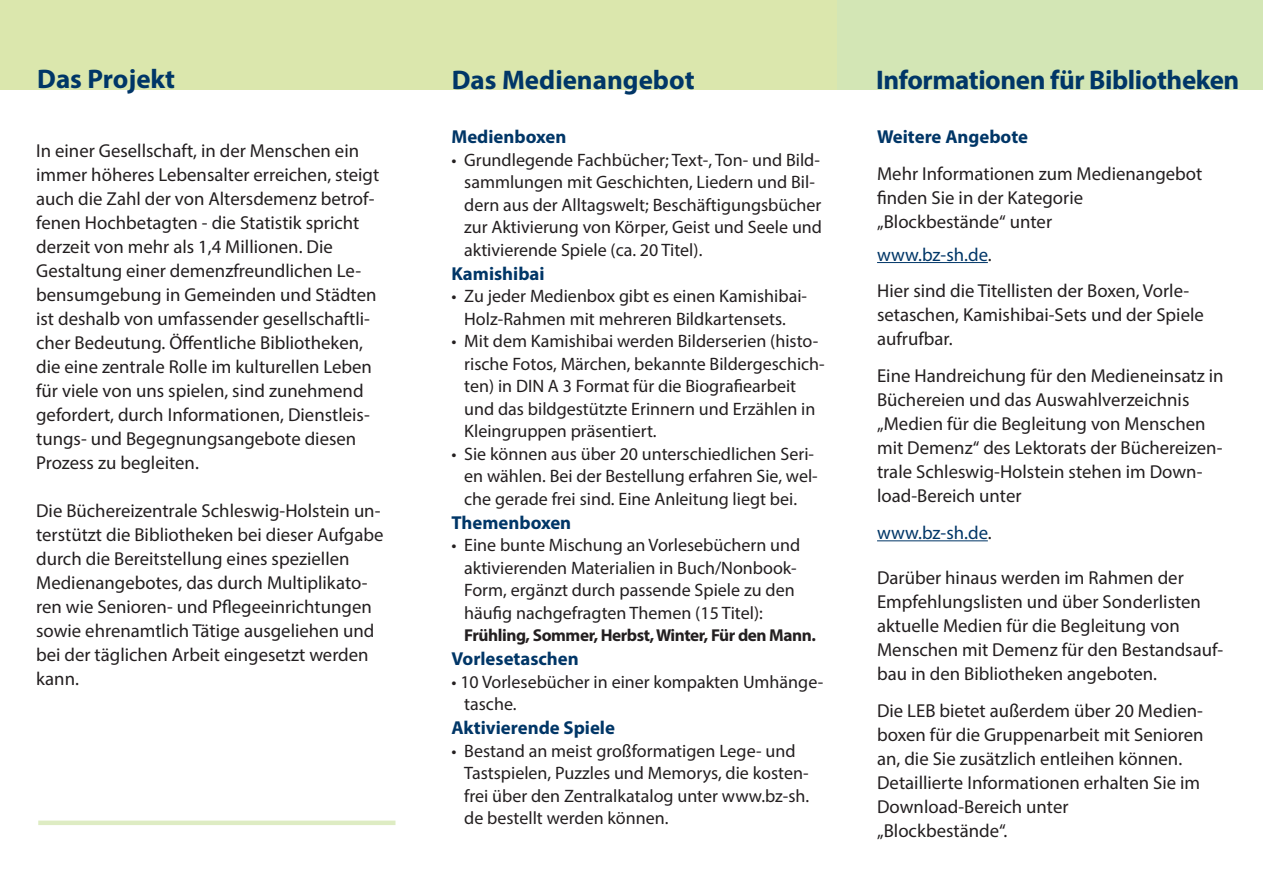
<style>
.page{position:relative;width:1263px;height:893px;background:#fff}
.page>*{position:absolute;margin:0;border:0;box-sizing:border-box;transform-origin:0 0}
.Headline{font:700 27px "Myriad Pro";letter-spacing:-.015em;color:#003667}
.Fließtext{font:18.75px/24px "Myriad Pro";color:#231f20}
.Unterüberschrift{font:700 18.75px "Myriad Pro";color:#003667}
.Fließtext-2{font:18.75px "Myriad Pro";color:#003667}
.Text_Einzug{font:18px/22.5px "Myriad Pro";color:#231f20}
.Text_Einzug-2{font:700 17.25px "Myriad Pro";letter-spacing:-.025em;color:#231f20}
.s1{color:#231f20}
</style>
<div class="page">
<div style="left:0;top:0;width:863px;height:89px;background:#dbe7ad"></div>
<hr style="left:877px;top:262px;width:111px;height:1px;background:#003667">
<hr style="left:877px;top:540px;width:111px;height:1px;background:#003667">
<div style="left:838px;top:0;width:425px;height:89px;background:#d3e6b5"></div>
<hr style="left:38px;top:821px;width:357px;height:4px;background:#deecc3">
<p class="Headline" style="left:37px;top:62px;width:139px">Das Projekt</p>
<p class="Fließtext" style="left:36px;top:138px;width:345px">In einer Gesellschaft, in der Menschen ein immer höheres Lebensalter erreichen, steigt auch die Zahl der von Altersdemenz betrof&shy;fenen Hochbetagten - die Statistik spricht derzeit von mehr als 1,4 Millionen. Die Gestaltung einer demenzfreundlichen Le&shy;bensumgebung in Gemeinden und Städten ist deshalb von umfassender gesellschaftli&shy;cher Bedeutung. Öffentliche Bibliotheken, die eine zentrale Rolle im kulturellen Leben für viele von uns spielen, sind zunehmend gefordert, durch Informationen, Dienstleis&shy;tungs- und Begegnungsangebote diesen Prozess zu begleiten.</p>
<p class="Fließtext" style="left:36px;top:498px;width:349px">Die Büchereizentrale Schleswig-Holstein un&shy;terstützt die Bibliotheken bei dieser Aufgabe durch die Bereitstellung eines speziellen Medienangebotes, das durch Multiplikato&shy;ren wie Senioren- und Pflegeeinrichtungen sowie ehrenamtlich Tätige ausgeliehen und bei der täglichen Arbeit eingesetzt werden kann.</p>
<p class="Headline" style="left:452px;top:62px;width:244px">Das Medienangebot</p>
<p class="Headline" style="left:876px;top:62px;width:365px">Informationen für Bibliotheken</p>
<p class="Unterüberschrift" style="left:451px;top:124px;width:116px">Medienboxen</p>
<p class="Text_Einzug" style="left:464px;top:148px;width:359px;text-indent:-13px">• Grundlegende Fachbücher; Text-, Ton- und Bild&shy;sammlungen mit Geschichten, Liedern und Bil&shy;dern aus der Alltagswelt; Beschäftigungsbücher zur Aktivierung von Körper, Geist und Seele und aktivierende Spiele (ca. 20 Titel).</p>
<p class="Unterüberschrift" style="left:451px;top:261px;width:95px">Kamishibai</p>
<p class="Text_Einzug" style="left:451px;top:284px;width:357px;text-align:center">• Zu jeder Medienbox gibt es einen Kamishibai-<br>Holz-Rahmen mit mehreren Bildkartensets.</p>
<p class="Text_Einzug" style="left:464px;top:329px;width:362px;text-indent:-13px">• Mit dem Kamishibai werden Bilderserien (histo&shy;rische Fotos, Märchen, bekannte Bildergeschich&shy;ten) in DIN A 3 Format für die Biografiearbeit und das bildgestützte Erinnern und Erzählen in Kleingruppen präsentiert.</p>
<p class="Text_Einzug" style="left:464px;top:442px;width:355px;text-indent:-13px">• Sie können aus über 20 unterschiedlichen Seri&shy;en wählen. Bei der Bestellung erfahren Sie, wel&shy;che gerade frei sind. Eine Anleitung liegt bei.</p>
<p class="Unterüberschrift" style="left:451px;top:510px;width:121px">Themenboxen</p>
<p class="Text_Einzug" style="left:464px;top:533px;width:338px;text-indent:-13px">• Eine bunte Mischung an Vorlesebüchern und aktivierenden Materialien in Buch/Nonbook-Form, ergänzt durch passende Spiele zu den häufig nachgefragten Themen (15 Titel):</p>
<p class="Text_Einzug-2" style="left:464px;top:624px;width:353px">Frühling, Sommer, Herbst, Winter, Für den Mann.</p>
<p class="Unterüberschrift" style="left:451px;top:646px;width:129px">Vorlesetaschen</p>
<p class="Text_Einzug" style="left:464px;top:670px;width:361px;text-indent:-13px">• 10 Vorlesebücher in einer kompakten Umhänge&shy;tasche.</p>
<p class="Unterüberschrift" style="left:451px;top:715px;width:165px">Aktivierende Spiele</p>
<p class="Text_Einzug" style="left:464px;top:739px;width:347px;text-indent:-13px">• Bestand an meist großformatigen Lege- und Tastspielen, Puzzles und Memorys, die kosten&shy;frei über den Zentralkatalog unter www.bz-sh. de bestellt werden können.</p>
<p class="Unterüberschrift" style="left:877px;top:125px;width:153px">Weitere Angebote</p>
<p class="Fließtext" style="left:877px;top:162px;width:327px">Mehr Informationen zum Medienangebot finden Sie in der Kategorie</p>
<p class="Fließtext" style="left:877px;top:210px;width:177px">„Blockbestände“ unter</p>
<p class="Fließtext-2" style="left:877px;top:243px;width:116px">www.bz-sh.de<span class="s1">.</span></p>
<p class="Fließtext" style="left:877px;top:279px;width:328px">Hier sind die Titellisten der Boxen, Vorle&shy;setaschen, Kamishibai-Sets und der Spiele aufrufbar.</p>
<p class="Fließtext" style="left:877px;top:364px;width:348px">Eine Handreichung für den Medieneinsatz in<br>Büchereien und das Auswahlverzeichnis</p>
<p class="Fließtext" style="left:877px;top:412px;width:347px">„Medien für die Begleitung von Menschen mit Demenz“ des Lektorats der Büchereizen&shy;trale Schleswig-Holstein stehen im Down&shy;load-Bereich unter</p>
<p class="Fließtext-2" style="left:877px;top:521px;width:116px">www.bz-sh.de<span class="s1">.</span></p>
<p class="Fließtext" style="left:877px;top:566px;width:308px">Darüber hinaus werden im Rahmen der</p>
<p class="Fließtext" style="left:877px;top:590px;width:325px">Empfehlungslisten und über Sonderlisten aktuelle Medien für die Begleitung von</p>
<p class="Fließtext" style="left:877px;top:638px;width:348px">Menschen mit Demenz für den Bestandsauf&shy;bau in den Bibliotheken angeboten.</p>
<p class="Fließtext" style="left:877px;top:698px;width:328px">Die LEB bietet außerdem über 20 Medien&shy;boxen für die Gruppenarbeit mit Senioren an, die Sie zusätzlich entleihen können.<br>Detaillierte Informationen erhalten Sie im Download-Bereich unter</p>
<p class="Fließtext" style="left:877px;top:818px;width:132px">„Blockbestände“.</p>
</div>
